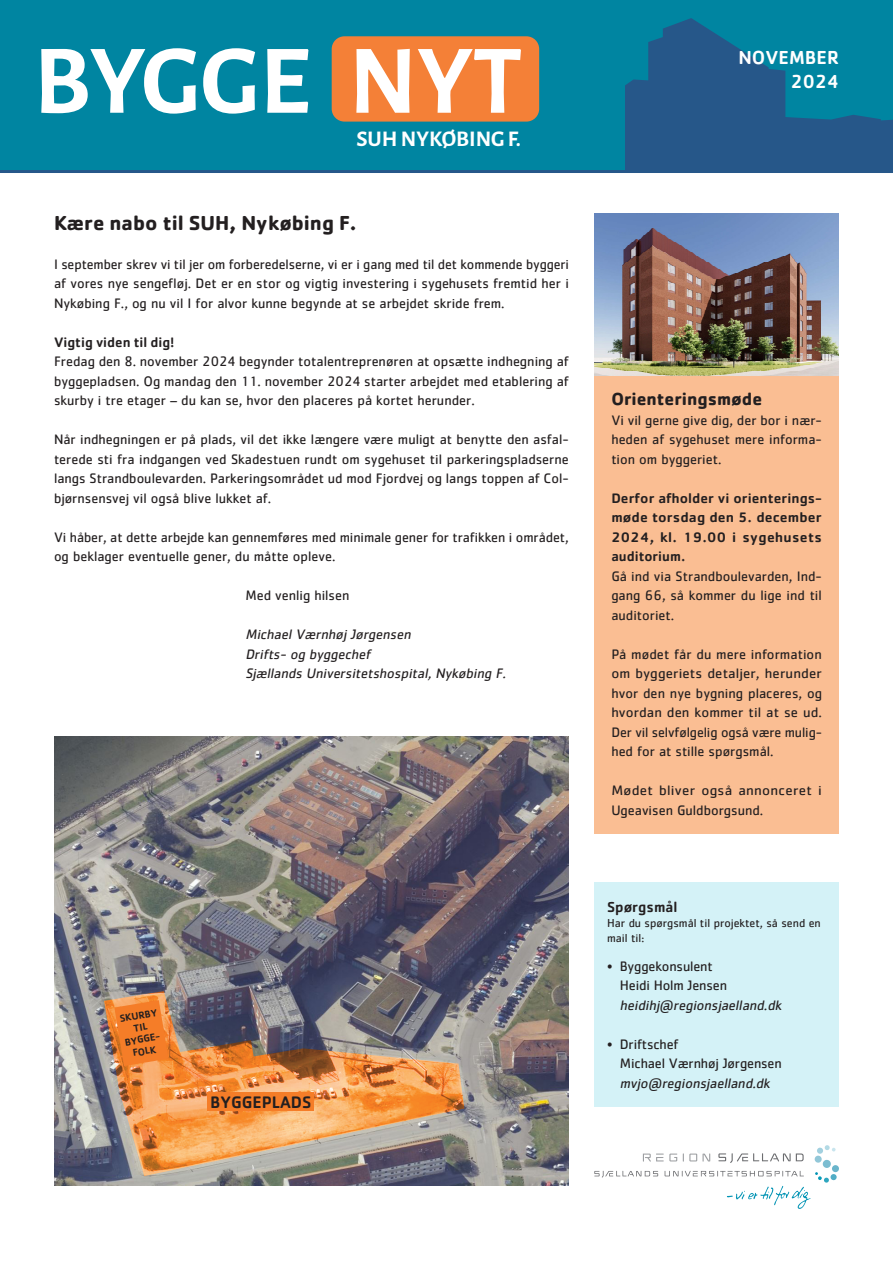
<style>
.page{position:relative;width:893px;height:1263px;background:#fff}
.page>*{position:absolute;margin:0;border:0;box-sizing:border-box;transform-origin:0 0}
.t1{font:700 22.5px "Alegreya Sans";color:#fff}
.t2{font:700 21px "Cachet Std";color:#231f20}
.t3{font:500 19.5px/24px "Cachet Std";color:#fff;text-align:right}
.t4{font:700 18px "Cachet Std";color:#231f20}
.t5{font:500 17.25px "Cachet Std";color:#231f20}
.t6{font:500 15px "Cachet Std";color:#231f20}
.t7{font:14.25px/19.5px "Cachet Std";color:#231f20;text-align:justify}
.t8{font:500 14.25px/19.5px "Cachet Std";letter-spacing:.005em;color:#231f20;text-align:justify}
.t9{font:italic 14.25px "Cachet Std";color:#231f20}
.t10{font:14.25px/19.5px "Cachet Std";color:#231f20;scale:1.05 1}
.t11{font:12px/15px "Cachet Std";color:#231f20}
.t12{font:500 10.35px/12.1px "Cachet Std";color:#231f20;text-align:center}
.s1{font-style:italic}
</style>
<div class="page">
<div style="left:0;top:0;width:893px;height:171px;background:#0085a1"></div>
<svg style="left:0;top:18px;width:893px;height:155px"></svg>
<div style="left:332px;top:36px;width:207px;height:86px;background:#f48037;border-radius:13px"></div>
<svg style="left:41px;top:48px;width:155px;height:66px"></svg>
<svg style="left:203px;top:48px;width:52px;height:66px"></svg>
<svg style="left:267px;top:49px;width:41px;height:64px"></svg>
<svg style="left:356px;top:49px;width:54px;height:64px"></svg>
<svg style="left:418px;top:49px;width:103px;height:64px"></svg>
<svg style="left:822px;top:1159px;width:9px;height:9px"></svg>
<div style="left:817px;top:1147px;width:6px;height:7px;background:#a2d0df;border-radius:50%"></div>
<svg style="left:814px;top:1155px;width:8px;height:8px"></svg>
<svg style="left:824px;top:1145px;width:12px;height:6px"></svg>
<div style="left:830px;top:1174px;width:7px;height:6px;background:#51adc6;border-radius:50%"></div>
<div style="left:832px;top:1165px;width:7px;height:7px;background:#6ab5cb;border-radius:50%"></div>
<svg style="left:683px;top:1153px;width:27px;height:8px"></svg>
<svg style="left:643px;top:1153px;width:34px;height:9px"></svg>
<svg style="left:718px;top:1153px;width:86px;height:10px"></svg>
<svg style="left:594px;top:1171px;width:64px;height:6px"></svg>
<svg style="left:665px;top:1171px;width:164px;height:38px"></svg>
<div style="left:594px;top:374px;width:245px;height:460px;background:#fabe93"></div>
<div style="left:594px;top:882px;width:245px;height:225px;background:#d4f2f7"></div>
<img style="left:54px;top:736px;width:515px;height:449px">
<img style="left:104px;top:991px;width:360px;height:185px">
<div style="left:208px;top:1092px;width:106px;height:19px;background:#f57d28"></div>
<img style="left:594px;top:214px;width:245px;height:162px">
<svg style="left:114px;top:1000px;width:55px;height:66px;background:#f38331"></svg>
<h1 class="t1" style="left:356px;top:122px;width:166px">SUH NYKØBING F.</h1>
<p class="t2" style="left:54px;top:209px;width:304px">Kære nabo til SUH, Nykøbing F.</p>
<p class="t7" style="left:54px;top:254px;width:517px">I september skrev vi til jer om forberedelserne, vi er i gang med til det kommende byggeri af vores nye sengefløj. Det er en stor og vigtig investering i sygehusets fremtid her i Nykøbing F., og nu vil I for alvor kunne begynde at se arbejdet skride frem.</p>
<p class="t8" style="left:54px;top:332px;width:122px">Vigtig viden til dig!</p>
<p class="t7" style="left:54px;top:351px;width:516px">Fredag den 8. november 2024 begynder totalentreprenøren at opsætte indhegning af byggepladsen. Og mandag den 11. november 2024 starter arbejdet med etablering af skurby i tre etager – du kan se, hvor den placeres på kortet herunder.</p>
<p class="t7" style="left:54px;top:429px;width:516px">Når indhegningen er på plads, vil det ikke længere være muligt at benytte den asfal&shy;terede sti fra indgangen ved Skadestuen rundt om sygehuset til parkeringspladserne langs Strandboulevarden. Parkeringsområdet ud mod Fjordvej og langs toppen af Col&shy;bjørnsensvej vil også blive lukket af.</p>
<p class="t7" style="left:54px;top:527px;width:516px">Vi håber, at dette arbejde kan gennemføres med minimale gener for trafikken i området, og beklager eventuelle gener, du måtte opleve.</p>
<p class="t7" style="left:245px;top:585px;width:106px">Med venlig hilsen</p>
<p class="t9" style="left:245px;top:626px;width:170px">Michael Værnhøj Jørgensen</p>
<p class="t9" style="left:245px;top:645px;width:129px">Drifts- og byggechef</p>
<p class="t9" style="left:245px;top:665px;width:265px">Sjællands Universitetshospital, Nykøbing F.</p>
<p class="t12" style="left:119px;top:1012px;width:39px;rotate:-9deg">SKURBY</p>
<p class="t12" style="left:124px;top:1036px;width:38px;rotate:-9deg">BYGGE-<br>FOLK</p>
<p class="t5" style="left:210px;top:1091px;width:103px">BYGGEPLADS</p>
<h3 class="t3" style="left:738px;top:45px;width:102px">NOVEMBER<br>2024</h3>
<p class="t4" style="left:611px;top:387px;width:152px">Orienteringsmøde</p>
<p class="t7" style="left:611px;top:410px;width:212px">Vi vil gerne give dig, der bor i nær&shy;heden af sygehuset mere informa&shy;tion om byggeriet.</p>
<p class="t8" style="left:611px;top:488px;width:212px">Derfor afholder vi orienterings&shy;møde torsdag den 5. december 2024, kl. 19.00 i sygehusets auditorium.</p>
<p class="t7" style="left:611px;top:566px;width:212px">Gå ind via Strandboulevarden, Ind&shy;gang 66, så kommer du lige ind til auditoriet.</p>
<p class="t7" style="left:611px;top:644px;width:212px">På mødet får du mere information om byggeriets detaljer, herunder hvor den nye bygning placeres, og hvordan den kommer til at se ud.<br>Der vil selvfølgelig også være mulig&shy;hed for at stille spørgsmål.</p>
<p class="t10" style="left:611px;top:780px;width:202px">Mødet bliver også annonceret i<br>Ugeavisen Guldborgsund.</p>
<p class="t6" style="left:607px;top:898px;width:72px">Spørgsmål</p>
<p class="t11" style="left:607px;top:915px;width:215px">Har du spørgsmål til projektet, så send en mail til:</p>
<p class="t7" style="left:620px;top:956px;width:166px;text-align:left;text-indent:-13px">• Byggekonsulent<br>Heidi Holm Jensen <span class="s1">heidihj@regionsjaelland.dk</span></p>
<p class="t7" style="left:620px;top:1034px;width:163px;text-align:left;text-indent:-13px">• Driftschef<br>Michael Værnhøj Jørgensen <span class="s1">mvjo@regionsjaelland.dk</span></p>
</div>
